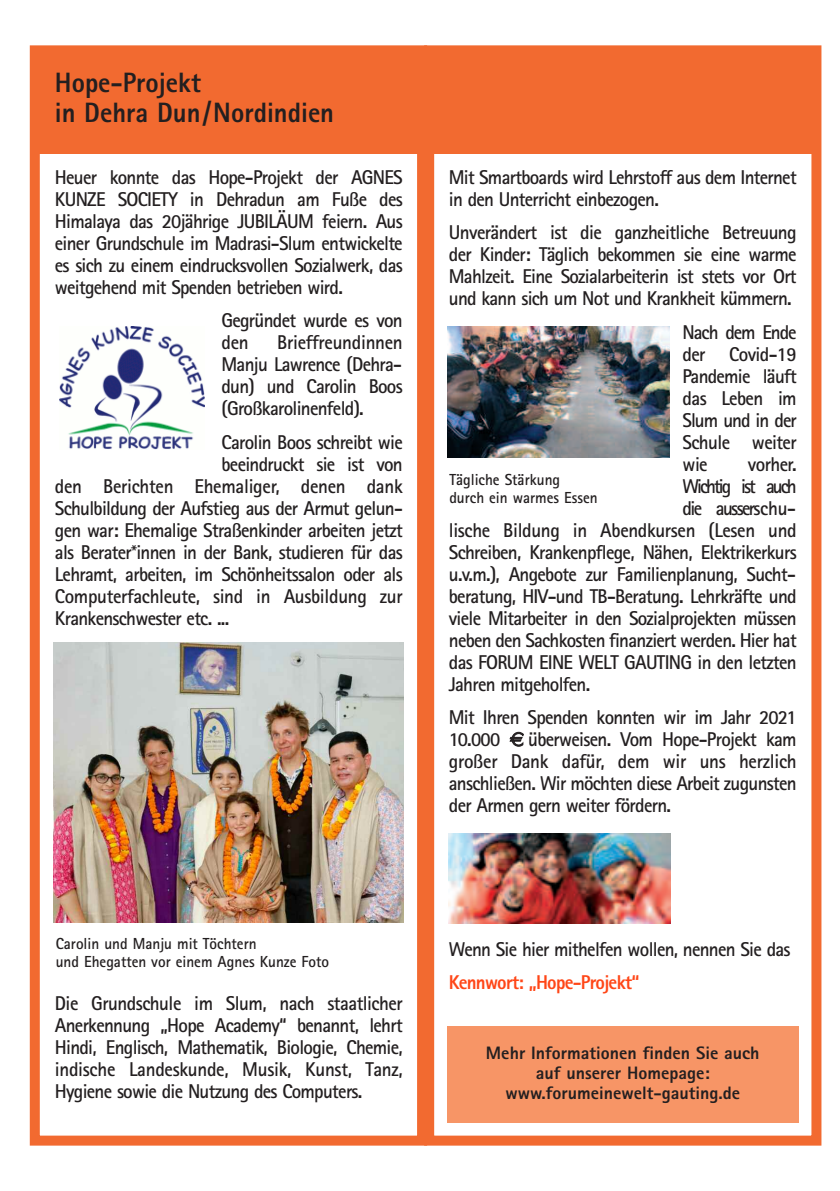
<style>
.page{position:relative;width:840px;height:1191px;background:#fff}
.page>*{position:absolute;margin:0;border:0;box-sizing:border-box;transform-origin:0 0}
.t1{font:800 28px/30px "Rotis Sans Serif";color:#231f20;scale:.95 1}
.t2{font:700 20px/22px "Rotis Sans Serif";letter-spacing:-.04em;color:#231f20;text-align:justify;scale:.95 1}
.t3{font:700 20px "Rotis Sans Serif";letter-spacing:-.02em;color:#231f20;scale:.95 1}
.t4{font:700 20px "Rotis Sans Serif";letter-spacing:-.015em;color:#231f20;scale:.95 1}
.t5{font:800 20px "Rotis Sans Serif";letter-spacing:-.04em;color:#ff4617;scale:.95 1}
.t6{font:700 20px "Rotis Sans Serif";letter-spacing:-.105em;color:#231f20;scale:.95 1}
.t7{font:700 20px "Rotis Sans Serif";letter-spacing:-.085em;color:#231f20;scale:.95 1}
.t8{font:800 18px/20px "Rotis Sans Serif";color:#231f20;text-align:center}
.t9{font:700 16px/18px "Rotis Sans Serif";color:#231f20;scale:.95 1}
.s1{font-weight:400}
</style>
<div class="page">
<div style="left:424px;top:45px;width:397px;height:1100px;border:10px solid #f26a30"></div>
<div style="left:30px;top:45px;width:397px;height:1100px;border:10px solid #f26a30"></div>
<div style="left:39px;top:51px;width:386px;height:102px;background:#f26a30"></div>
<div style="left:429px;top:51px;width:387px;height:102px;background:#f26a30"></div>
<img style="left:59px;top:327px;width:145px;height:122px">
<img style="left:53px;top:642px;width:350px;height:280px">
<div style="left:446px;top:1026px;width:352px;height:97px;background:#f79566"></div>
<img style="left:447px;top:327px;width:221px;height:130px">
<img style="left:448px;top:833px;width:222px;height:90px">
<h1 class="t1" style="left:55px;top:70px;width:295px">Hope-Projekt<br>in Dehra Dun/Nordindien</h1>
<p class="t2" style="left:55px;top:168px;width:367px">Heuer konnte das Hope-Projekt der AGNES KUNZE SOCIETY in Dehradun am Fuße des Himalaya das 20jährige JUBILÄUM feiern. Aus einer Grundschule im Madrasi-Slum entwickelte es sich zu einem eindrucksvollen Sozialwerk, das weitgehend mit Spenden betrieben wird.</p>
<p class="t2" style="left:221px;top:311px;width:192px">Gegründet wurde es von den</p>
<p class="t2" style="left:221px;top:333px;width:192px;text-indent:56px">Brieffreundinnen Manju Lawrence (Dehra&shy;dun) und Carolin Boos (Großkarolinenfeld).</p>
<p class="t2" style="left:221px;top:433px;width:192px">Carolin Boos schreibt wie</p>
<p class="t2" style="left:221px;top:455px;width:192px">beeindruckt sie ist von</p>
<p class="t4" style="left:55px;top:479px;width:367px">den Berichten Ehemaliger, denen dank</p>
<p class="t2" style="left:55px;top:499px;width:367px">Schulbildung der Aufstieg aus der Armut gelun-</p>
<p class="t2" style="left:55px;top:521px;width:367px">gen war: Ehemalige Straßenkinder arbeiten jetzt</p>
<p class="t2" style="left:55px;top:543px;width:367px">als Berater<span class="s1">*</span>innen in der Bank, studieren für das</p>
<p class="t2" style="left:55px;top:565px;width:367px">Lehramt, arbeiten, im Schönheitssalon oder als</p>
<p class="t3" style="left:55px;top:589px;width:367px">Computerfachleute, sind in Ausbildung zur</p>
<p class="t2" style="left:55px;top:609px;width:185px">Krankenschwester etc. ...</p>
<p class="t2" style="left:448px;top:168px;width:367px">Mit Smartboards wird Lehrstoff aus dem Internet in den Unterricht einbezogen.</p>
<p class="t2" style="left:448px;top:223px;width:367px">Unverändert ist die ganzheitliche Betreuung der Kinder: Täglich bekommen sie eine warme Mahlzeit. Eine Sozialarbeiterin ist stets vor Ort und kann sich um Not und Krankheit kümmern.</p>
<p class="t2" style="left:682px;top:323px;width:122px">Nach dem Ende der Covid-19<br>Pandemie läuft das Leben im Slum und in der Schule weiter wie</p>
<p class="t2" style="left:747px;top:455px;width:53px">vorher.</p>
<p class="t6" style="left:682px;top:479px;width:122px">Wichtig ist auch</p>
<p class="t7" style="left:682px;top:501px;width:121px">die ausserschu-</p>
<p class="t3" style="left:448px;top:523px;width:367px">lische Bildung in Abendkursen (Lesen und</p>
<p class="t2" style="left:448px;top:543px;width:367px">Schreiben, Krankenpflege, Nähen, Elektrikerkurs</p>
<p class="t2" style="left:448px;top:565px;width:367px">u.v.m.), Angebote zur Familienplanung, Sucht-</p>
<p class="t2" style="left:448px;top:587px;width:367px">beratung, HIV-und TB-Beratung. Lehrkräfte und</p>
<p class="t2" style="left:448px;top:609px;width:367px">viele Mitarbeiter in den Sozialprojekten müssen</p>
<p class="t2" style="left:448px;top:631px;width:367px">neben den Sachkosten finanziert werden. Hier hat</p>
<p class="t2" style="left:448px;top:653px;width:367px">das FORUM EINE WELT GAUTING in den letzten</p>
<p class="t2" style="left:448px;top:675px;width:150px">Jahren mitgeholfen.</p>
<p class="t2" style="left:448px;top:708px;width:367px">Mit Ihren Spenden konnten wir im Jahr 2021<br>10.000</p>
<p class="t9" style="left:449px;top:472px;width:158px">Tägliche Stärkung durch ein warmes Essen</p>
<p class="t2" style="left:448px;top:730px;width:367px;text-indent:79px">überweisen. Vom Hope-Projekt kam großer Dank dafür, dem wir uns herzlich anschließen. Wir möchten diese Arbeit zugunsten der Armen gern weiter fördern.</p>
<p class="t9" style="left:56px;top:936px;width:289px">Carolin und Manju mit Töchtern<br>und Ehegatten vor einem Agnes Kunze Foto</p>
<p class="t2" style="left:55px;top:994px;width:367px">Die Grundschule im Slum, nach staatlicher Anerkennung „Hope Academy“ benannt, lehrt Hindi, Englisch, Mathematik, Biologie, Chemie, indische Landeskunde, Musik, Kunst, Tanz, Hygiene sowie die Nutzung des Computers.</p>
<p class="t2" style="left:448px;top:939px;width:361px">Wenn Sie hier mithelfen wollen, nennen Sie das</p>
<p class="t5" style="left:448px;top:975px;width:202px">Kennwort: „Hope-Projekt“</p>
<p class="t8" style="left:485px;top:1044px;width:275px">Mehr Informationen finden Sie auch auf unserer Homepage: www.forumeinewelt-gauting.de</p>
</div>
